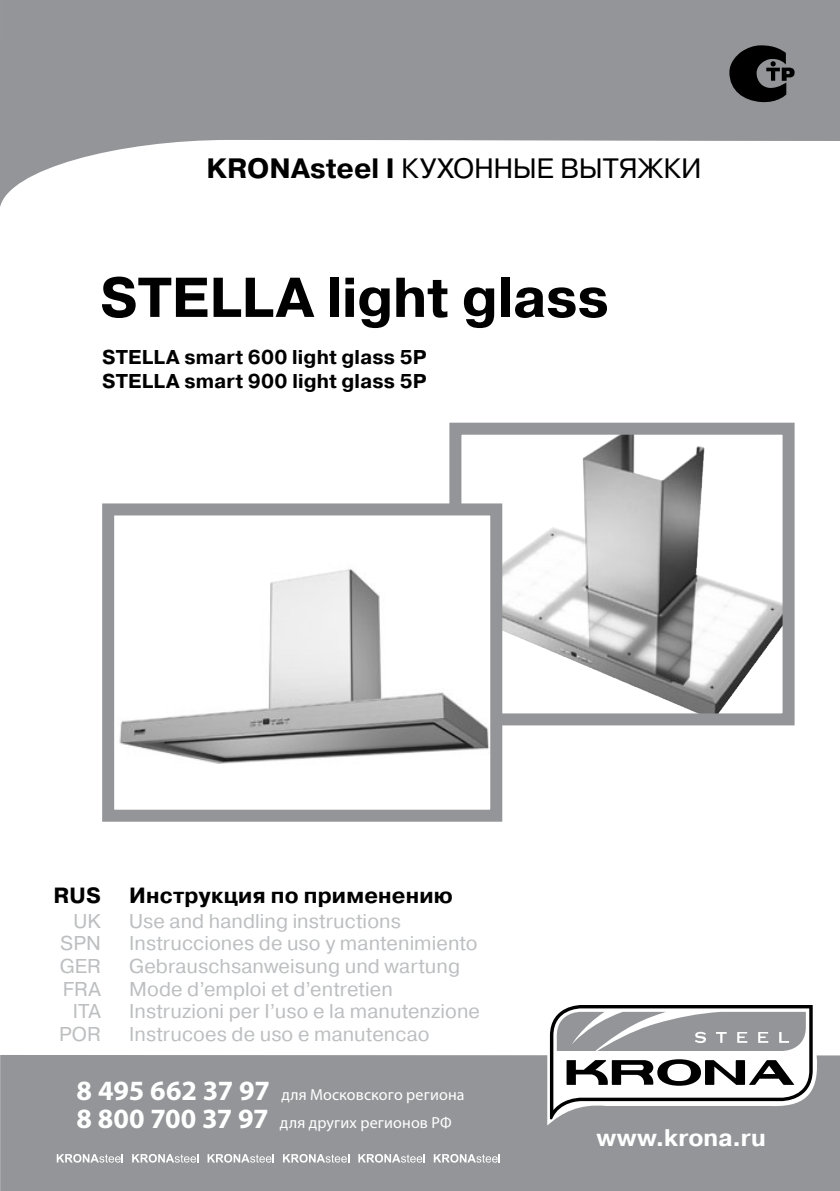
<style>
.page{position:relative;width:840px;height:1191px;background:#fff}
.page>*{position:absolute;margin:0;border:0;box-sizing:border-box;transform-origin:0 0}
.t1{font:700 56px "Pragmatica C";letter-spacing:-.005em;color:#000}
.t2{font:28px "Pragmatica C";letter-spacing:-.005em;color:#000}
.t3{font:700 24px "Pragmatica C";color:#fff}
.t4{font:700 22px "Pragmatica C";letter-spacing:.01em;color:#000}
.t5{font:20px "Pragmatica C";letter-spacing:.005em;color:#bcbec0}
.t6{font:700 20px/24px "Pragmatica C";letter-spacing:.005em;color:#000}
.t7{font:16px/28px "Myriad Pro";letter-spacing:.01em;color:#fff}
.s1{font-weight:700}
.s2{font-weight:700;font-size:28px}
</style>
<div class="page">
<svg style="left:0;top:0;width:839px;height:207px;fill:#939598"></svg>
<svg style="left:502px;top:436px;width:279px;height:276px"></svg>
<img style="left:508px;top:436px;width:119px;height:122px">
<div style="left:449px;top:423px;width:345px;height:302px;border:12px solid #939598"></div>
<div style="left:108px;top:509px;width:388px;height:306px;background:#fff"></div>
<img style="left:119px;top:569px;width:370px;height:195px">
<div style="left:102px;top:503px;width:400px;height:318px;border:12px solid #939598"></div>
<svg style="left:729px;top:45px;width:65px;height:57px;background:#3a3b3c"></svg>
<div style="left:0;top:1055px;width:839px;height:136px;background:#939598"></div>
<svg style="left:549px;top:1005px;width:263px;height:114px"></svg>
<svg style="left:57px;top:1154px;width:66px;height:8px"></svg>
<svg style="left:132px;top:1154px;width:66px;height:8px"></svg>
<svg style="left:207px;top:1154px;width:66px;height:8px"></svg>
<svg style="left:283px;top:1154px;width:66px;height:8px"></svg>
<svg style="left:358px;top:1154px;width:66px;height:8px"></svg>
<svg style="left:433px;top:1154px;width:66px;height:8px"></svg>
<h2 class="t2" style="left:206px;top:152px;width:496px"><span class="s1">KRONAsteel I</span> КУХОННЫЕ ВЫТЯЖКИ</h2>
<h1 class="t1" style="left:100px;top:267px;width:510px">STELLA light glass</h1>
<p class="t6" style="left:102px;top:345px;width:326px">STELLA smart 600 light glass 5P<br>STELLA smart 900 light glass 5P</p>
<p class="t4" style="left:54px;top:883px;width:49px">RUS</p>
<p class="t4" style="left:129px;top:883px;width:325px">Инструкция по применению</p>
<p class="t5" style="left:73px;top:909px;width:29px">UK</p>
<p class="t5" style="left:129px;top:909px;width:273px">Use and handling instructions</p>
<p class="t5" style="left:60px;top:932px;width:42px">SPN</p>
<p class="t5" style="left:129px;top:932px;width:349px">Instrucciones de uso у mantenimiento</p>
<p class="t5" style="left:60px;top:955px;width:42px">GER</p>
<p class="t5" style="left:129px;top:955px;width:332px">Gebrauschsanweisung und wartung</p>
<p class="t5" style="left:63px;top:977px;width:40px">FRA</p>
<p class="t5" style="left:129px;top:977px;width:265px">Mode d’emploi et d’entretien</p>
<p class="t5" style="left:73px;top:1000px;width:30px">ITA</p>
<p class="t5" style="left:129px;top:1000px;width:352px">Instruzioni per I’uso e la manutenzione</p>
<p class="t5" style="left:59px;top:1023px;width:43px">POR</p>
<p class="t5" style="left:129px;top:1023px;width:301px">Instrucoes de uso e manutencao</p>
<p class="t7" style="left:77px;top:1079px;width:389px"><span class="s2">8 495 662 37 97</span> для Московского региона<br><span class="s2">8 800 700 37 97</span> для других регионов РФ</p>
<p class="t3" style="left:596px;top:1124px;width:170px">www.krona.ru</p>
</div>
